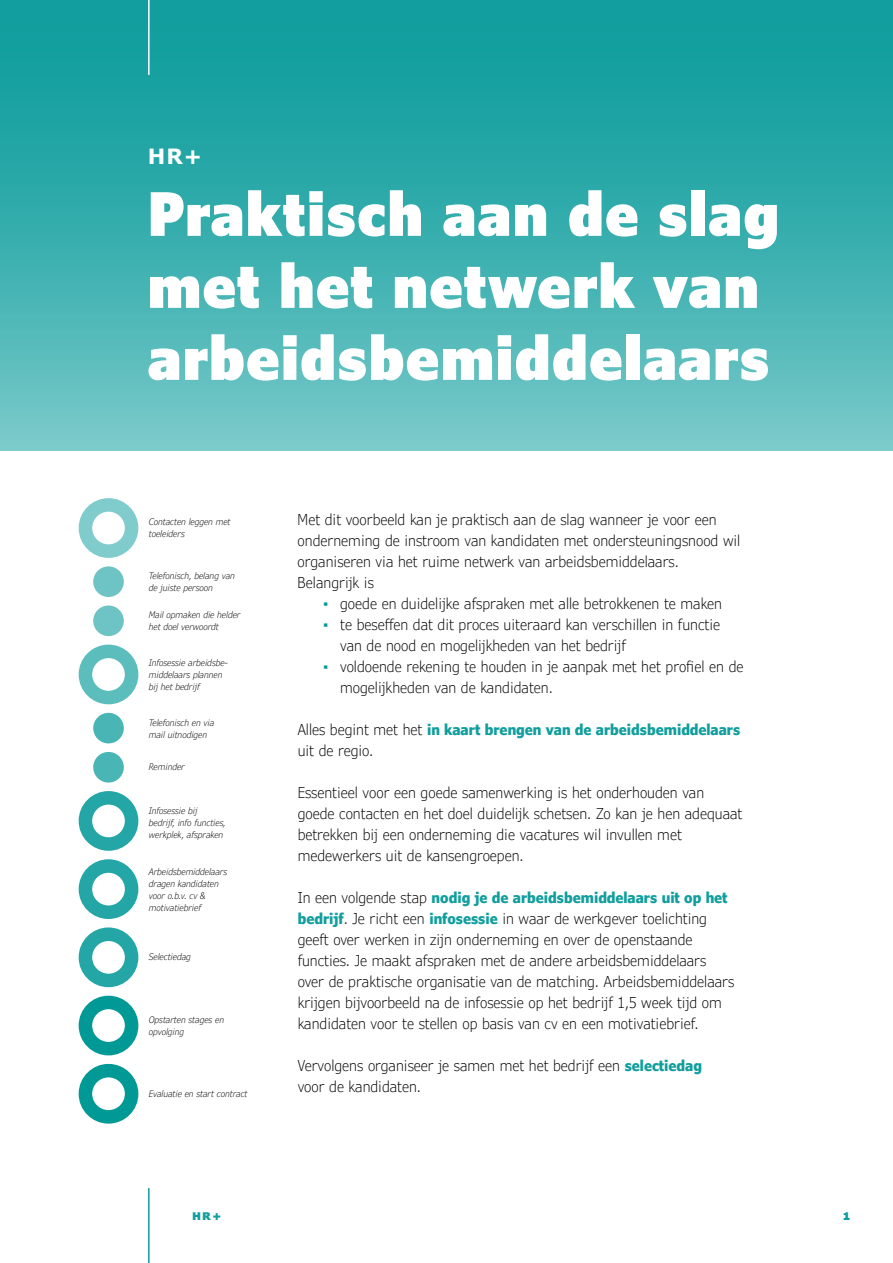
<style>
.page{position:relative;width:893px;height:1263px;background:#fff}
.page>*{position:absolute;margin:0;border:0;box-sizing:border-box;transform-origin:0 0}
.t1{font:900 condensed 60px/72px "Verdana Pro";letter-spacing:.025em;color:#fff}
.t2{font:700 21px "Verdana Pro";color:#fff}
.t3{font:300 condensed 15px/21px "Verdana Pro";color:#000}
.t4{font:700 condensed 15px/21px "Verdana Pro";color:#129e9e}
.t5{font:900 10.5px "Verdana Pro";color:#129e9e}
.t6{font:italic 300 condensed 9px/12px "Verdana Pro";color:#000}
.s1{color:#009996}
.s2{font-weight:300;color:#000}
.s3{font-weight:700;color:#129e9e}
</style>
<div class="page">
<div style="left:0;top:0;width:893px;height:451px;background:linear-gradient(to bottom,#039898,#73c7c7)"></div>
<div style="left:79px;top:498px;width:59px;height:60px;border:14px solid #80cccc;border-radius:50%"></div>
<div style="left:93px;top:566px;width:31px;height:31px;background:#6ec4c4;border-radius:50%"></div>
<div style="left:93px;top:605px;width:31px;height:31px;background:#6ec4c4;border-radius:50%"></div>
<div style="left:93px;top:713px;width:31px;height:30px;background:#4ab5b5;border-radius:50%"></div>
<div style="left:93px;top:752px;width:31px;height:30px;background:#4ab5b5;border-radius:50%"></div>
<div style="left:79px;top:645px;width:59px;height:59px;border:14px solid #5cbdbd;border-radius:50%"></div>
<div style="left:79px;top:791px;width:59px;height:60px;border:14px solid #24a6a6;border-radius:50%"></div>
<div style="left:79px;top:859px;width:59px;height:60px;border:14px solid #24a6a6;border-radius:50%"></div>
<div style="left:79px;top:927px;width:59px;height:60px;border:14px solid #24a6a6;border-radius:50%"></div>
<div style="left:79px;top:996px;width:59px;height:59px;border:14px solid #009996;border-radius:50%"></div>
<div style="left:79px;top:1064px;width:59px;height:59px;border:14px solid #009996;border-radius:50%"></div>
<hr style="left:148px;top:1188px;width:2px;height:75px;background:#129e9e">
<hr style="left:148px;top:0;width:2px;height:74px;background:#fff">
<h2 class="t2" style="left:148px;top:143px;width:56px">HR+</h2>
<h1 class="t1" style="left:148px;top:177px;width:633px">Praktisch aan de slag met het netwerk van arbeidsbemiddelaars</h1>
<p class="t6" style="left:149px;top:516px;width:83px">Contacten leggen met toeleiders</p>
<p class="t6" style="left:149px;top:570px;width:88px">Telefonisch, belang van de juiste persoon</p>
<p class="t6" style="left:149px;top:609px;width:93px">Mail opmaken die helder het doel verwoordt</p>
<p class="t6" style="left:149px;top:657px;width:81px">Infosessie arbeidsbe&shy;middelaars plannen bij het bedrijf</p>
<p class="t6" style="left:149px;top:716px;width:67px">Telefonisch en via mail uitnodigen</p>
<p class="t6" style="left:149px;top:761px;width:37px">Reminder</p>
<p class="t6" style="left:149px;top:805px;width:78px">Infosessie bij bedrijf, info functies, werkplek, afspraken</p>
<p class="t6" style="left:149px;top:865px;width:80px">Arbeidsbemiddelaars dragen kandidaten voor o.b.v. cv &amp; motivatiebrief</p>
<p class="t6" style="left:149px;top:951px;width:44px">Selectiedag</p>
<p class="t6" style="left:149px;top:1014px;width:77px">Opstarten stages en opvolging</p>
<p class="t6" style="left:149px;top:1088px;width:100px">Evaluatie en start contract</p>
<p class="t3" style="left:298px;top:509px;width:444px">Met dit voorbeeld kan je praktisch aan de slag wanneer je voor een onderneming de instroom van kandidaten met ondersteuningsnood wil organiseren via het ruime netwerk van arbeidsbemiddelaars.<br>Belangrijk is</p>
<p class="t3" style="left:323px;top:593px;width:400px"><span class="s1">▪</span> goede en duidelijke afspraken met alle betrokkenen te maken</p>
<p class="t3" style="left:340px;top:614px;width:381px;text-indent:-17px"><span class="s1">▪</span> te beseffen dat dit proces uiteraard kan verschillen in functie van de nood en mogelijkheden van het bedrijf</p>
<p class="t3" style="left:340px;top:656px;width:405px;text-indent:-17px"><span class="s1">▪</span> voldoende rekening te houden in je aanpak met het profiel en de mogelijkheden van de kandidaten.</p>
<p class="t4" style="left:298px;top:719px;width:444px"><span class="s2">Alles begint met het</span> in kaart brengen van de arbeidsbemiddelaars <span class="s2">uit de regio.</span></p>
<p class="t3" style="left:298px;top:782px;width:446px">Essentieel voor een goede samenwerking is het onderhouden van goede contacten en het doel duidelijk schetsen. Zo kan je hen adequaat betrekken bij een onderneming die vacatures wil invullen met medewerkers uit de kansengroepen.</p>
<p class="t3" style="left:298px;top:887px;width:438px">In een volgende stap <span class="s3">nodig je de arbeidsbemiddelaars uit op het bedrijf</span>. Je richt een <span class="s3">infosessie</span> in waar de werkgever toelichting geeft over werken in zijn onderneming en over de openstaande functies. Je maakt afspraken met de andere arbeidsbemiddelaars over de praktische organisatie van de matching. Arbeidsbemiddelaars krijgen bijvoorbeeld na de infosessie op het bedrijf 1,5 week tijd om kandidaten voor te stellen op basis van cv en een motivatiebrief.</p>
<p class="t3" style="left:298px;top:1055px;width:406px">Vervolgens organiseer je samen met het bedrijf een <span class="s3">selectiedag </span>voor de kandidaten.</p>
<p class="t5" style="left:192px;top:1209px;width:31px">HR+</p>
<p class="t5" style="left:843px;top:1209px;width:9px">1</p>
</div>
